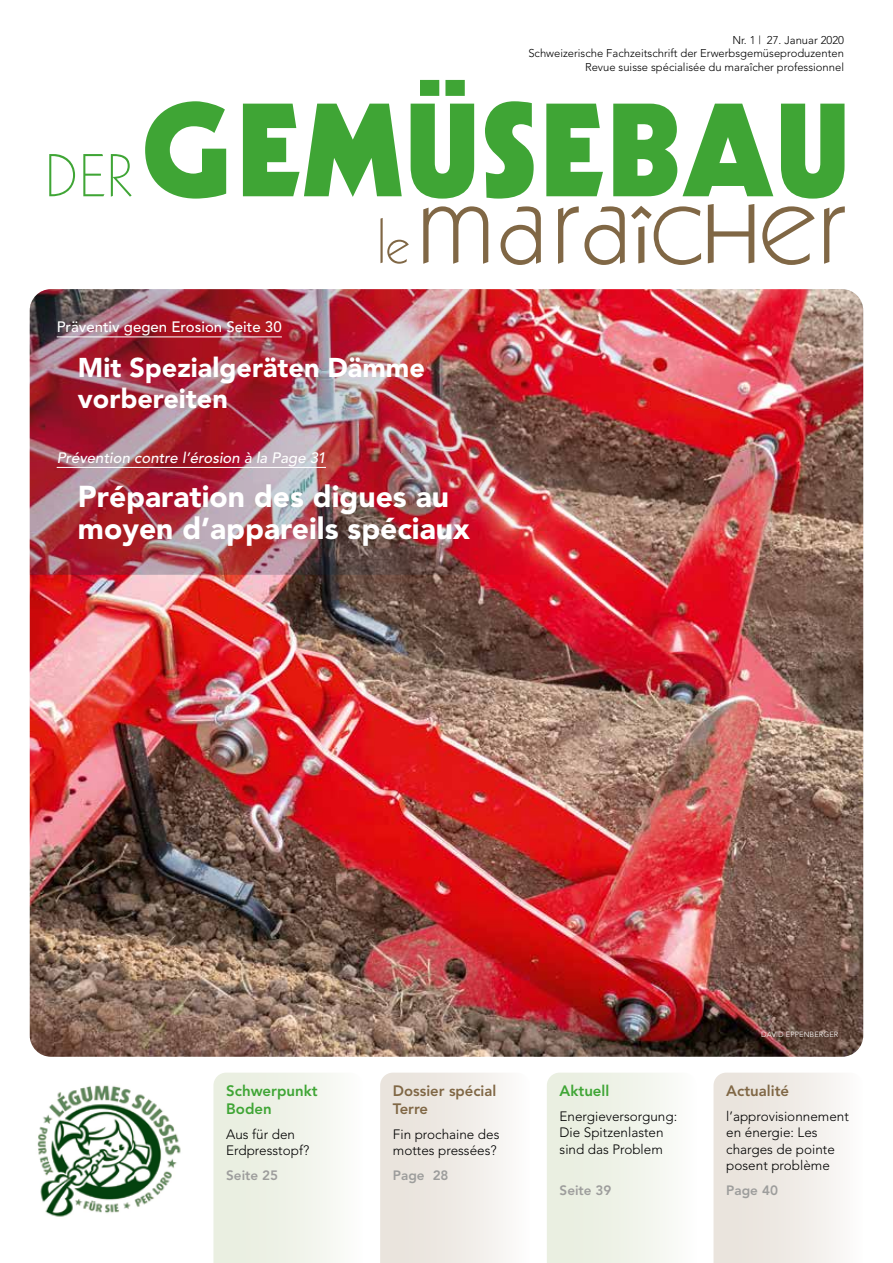
<style>
.page{position:relative;width:893px;height:1263px;background:#fff}
.page>*{position:absolute;margin:0;border:0;box-sizing:border-box;transform-origin:0 0}
.t1{font:300 150.9px "Kabel";color:#806745}
.t2{font:900 128.7px "Kabel";letter-spacing:.02em;color:#3fa535}
.t3{font:300 61.95px "Kabel";color:#806745}
.t4{font:900 30px/31.5px "Avenir";color:#fff}
.t5{font:900 27px/31.5px "Avenir";color:#fff}
.t6{font:italic 500 15px "Avenir";color:#fff}
.t7{font:500 15px "Avenir";color:#fff}
.t8{font:800 15px/18px "Avenir";color:#806745}
.t9{font:800 15px/18px "Avenir";color:#3fa535}
.t10{font:300 13.5px/16.5px "Avenir";color:#000}
.t11{font:800 13.5px "Avenir";color:#9d9d9c}
.t12{font:300 11.25px/13.5px "Avenir";color:#000;text-align:right}
.t13{font:300 7.5px "Avenir";letter-spacing:.01em;color:#fff}
.s1{font-weight:300;font-size:58.65px}
.s2{font-weight:400;font-size:95.85px}
.s3{font-weight:400;font-size:81.15px}
</style>
<div class="page">
<img style="left:30px;top:289px;width:833px;height:768px">
<img style="left:30px;top:289px;width:500px;height:286px">
<hr style="left:57px;top:336px;width:225px;height:1px;background:#fff">
<hr style="left:57px;top:467px;width:269px;height:1px;background:#fff">
<svg style="left:213px;top:1072px;width:123px;height:191px"></svg>
<svg style="left:380px;top:1072px;width:126px;height:191px;background:#eee9e4"></svg>
<svg style="left:547px;top:1072px;width:122px;height:191px"></svg>
<svg style="left:713px;top:1072px;width:127px;height:191px;background:#eeeae4"></svg>
<img style="left:37px;top:1085px;width:144px;height:132px">
<p class="t12" style="left:528px;top:33px;width:317px">Nr. 1 | 27. Januar 2020<br>Schweizerische Fachzeitschrift der Erwerbsgemüseproduzenten<br>Revue suisse spécialisée du maraîcher professionnel</p>
<h2 class="t2" style="left:45px;top:69px;width:806px"><span class="s1">DER</span> GEMÜSEBAU</h2>
<h3 class="t3" style="left:377px;top:207px;width:34px">le</h3>
<h1 class="t1" style="left:415px;top:128px;width:432px">mara<span class="s2">î</span>c<span class="s3">H</span>er</h1>
<p class="t7" style="left:57px;top:318px;width:227px">Präventiv gegen Erosion Seite 30</p>
<h3 class="t5" style="left:78px;top:351px;width:348px">Mit Spezialgeräten Dämme vorbereiten</h3>
<p class="t6" style="left:57px;top:449px;width:271px">Prévention contre l’érosion à la Page 31</p>
<h3 class="t4" style="left:78px;top:481px;width:393px">Préparation des digues au moyen d’appareils spéciaux</h3>
<p class="t9" style="left:226px;top:1081px;width:93px">Schwerpunkt<br>Boden</p>
<p class="t10" style="left:226px;top:1126px;width:85px">Aus für den<br>Erdpresstopf?</p>
<p class="t11" style="left:226px;top:1167px;width:53px">Seite 25</p>
<p class="t8" style="left:393px;top:1081px;width:105px">Dossier spécial<br>Terre</p>
<p class="t10" style="left:393px;top:1126px;width:108px">Fin prochaine des mottes pressées?</p>
<p class="t11" style="left:393px;top:1167px;width:57px">Page 28</p>
<p class="t9" style="left:560px;top:1081px;width:51px">Aktuell</p>
<p class="t10" style="left:560px;top:1108px;width:119px">Energieversorgung:<br>Die Spitzenlasten sind das Problem</p>
<p class="t11" style="left:560px;top:1182px;width:53px">Seite 39</p>
<p class="t13" style="left:761px;top:1029px;width:79px">DAVID EPPENBERGER</p>
<p class="t8" style="left:726px;top:1081px;width:64px">Actualité</p>
<p class="t10" style="left:726px;top:1108px;width:124px">l’approvisionnement en énergie: Les charges de pointe posent problème</p>
<p class="t11" style="left:726px;top:1182px;width:53px">Page 40</p>
</div>
